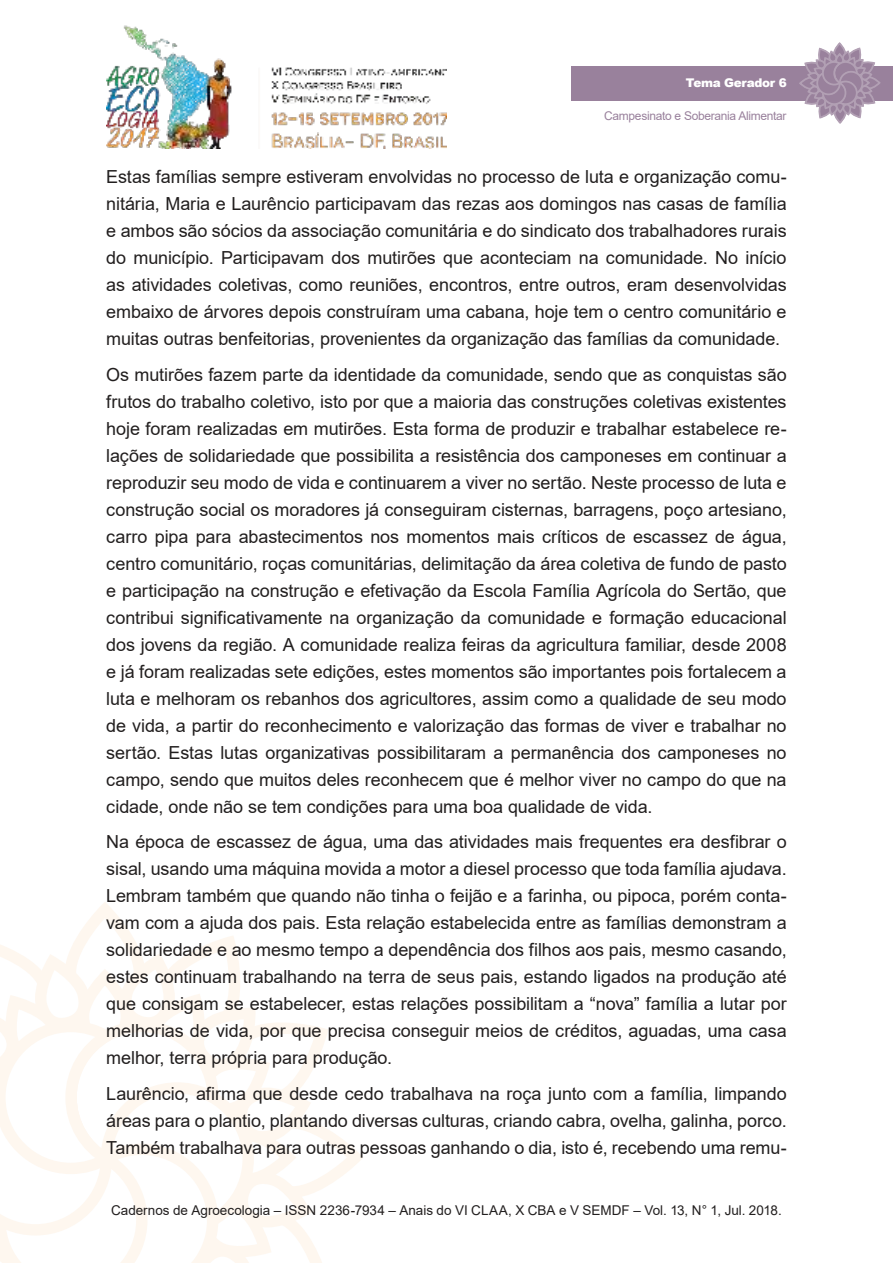
<style>
.page{position:relative;width:893px;height:1263px;background:#fff}
.page>*{position:absolute;margin:0;border:0;box-sizing:border-box;transform-origin:0 0}
.t1{font:18px/27px "Arial";letter-spacing:-.005em;color:#221f1f;text-align:justify}
.t2{font:13.5px "Arial";color:#221f1f}
.t3{font:12px "Arial";letter-spacing:-.025em;color:#99819c}
.t4{font:900 12px "Arial";letter-spacing:-.025em;color:#fff}
</style>
<div class="page">
<img style="left:106px;top:25px;width:340px;height:124px">
<svg style="left:0;top:910px;width:363px;height:353px"></svg>
<div style="left:571px;top:66px;width:322px;height:34px;background:#99819c"></div>
<svg style="left:798px;top:43px;width:83px;height:81px"></svg>
<p class="t4" style="left:686px;top:76px;width:102px">Tema Gerador 6</p>
<p class="t3" style="left:604px;top:112px;width:184px">Campesinato e Soberania Alimentar</p>
<p class="t1" style="left:106px;top:165px;width:682px">Estas famílias sempre estiveram envolvidas no processo de luta e organização comu&shy;nitária, Maria e Laurêncio participavam das rezas aos domingos nas casas de família e ambos são sócios da associação comunitária e do sindicato dos trabalhadores rurais do município. Participavam dos mutirões que aconteciam na comunidade. No início as atividades coletivas, como reuniões, encontros, entre outros, eram desenvolvidas embaixo de árvores depois construíram uma cabana, hoje tem o centro comunitário e muitas outras benfeitorias, provenientes da organização das famílias da comunidade.</p>
<p class="t1" style="left:106px;top:363px;width:682px">Os mutirões fazem parte da identidade da comunidade, sendo que as conquistas são frutos do trabalho coletivo, isto por que a maioria das construções coletivas existentes hoje foram realizadas em mutirões. Esta forma de produzir e trabalhar estabelece re&shy;lações de solidariedade que possibilita a resistência dos camponeses em continuar a reproduzir seu modo de vida e continuarem a viver no sertão. Neste processo de luta e construção social os moradores já conseguiram cisternas, barragens, poço artesiano, carro pipa para abastecimentos nos momentos mais críticos de escassez de água, centro comunitário, roças comunitárias, delimitação da área coletiva de fundo de pasto e participação na construção e efetivação da Escola Família Agrícola do Sertão, que contribui significativamente na organização da comunidade e formação educacional dos jovens da região. A comunidade realiza feiras da agricultura familiar, desde 2008 e já foram realizadas sete edições, estes momentos são importantes pois fortalecem a luta e melhoram os rebanhos dos agricultores, assim como a qualidade de seu modo de vida, a partir do reconhecimento e valorização das formas de viver e trabalhar no sertão. Estas lutas organizativas possibilitaram a permanência dos camponeses no campo, sendo que muitos deles reconhecem que é melhor viver no campo do que na cidade, onde não se tem condições para uma boa qualidade de vida.</p>
<p class="t1" style="left:106px;top:830px;width:682px">Na época de escassez de água, uma das atividades mais frequentes era desfibrar o sisal, usando uma máquina movida a motor a diesel processo que toda família ajudava.<br>Lembram também que quando não tinha o feijão e a farinha, ou pipoca, porém conta&shy;vam com a ajuda dos pais. Esta relação estabelecida entre as famílias demonstram a solidariedade e ao mesmo tempo a dependência dos filhos aos pais, mesmo casando, estes continuam trabalhando na terra de seus pais, estando ligados na produção até que consigam se estabelecer, estas relações possibilitam a “nova” família a lutar por melhorias de vida, por que precisa conseguir meios de créditos, aguadas, uma casa melhor, terra própria para produção.</p>
<p class="t1" style="left:106px;top:1082px;width:682px">Laurêncio, afirma que desde cedo trabalhava na roça junto com a família, limpando áreas para o plantio, plantando diversas culturas, criando cabra, ovelha, galinha, porco.<br>Também trabalhava para outras pessoas ganhando o dia, isto é, recebendo uma remu-</p>
<p class="t2" style="left:111px;top:1205px;width:672px">Cadernos de Agroecologia – ISSN 2236-7934 – Anais do VI CLAA, X CBA e V SEMDF – Vol. 13, N° 1, Jul. 2018.</p>
</div>
